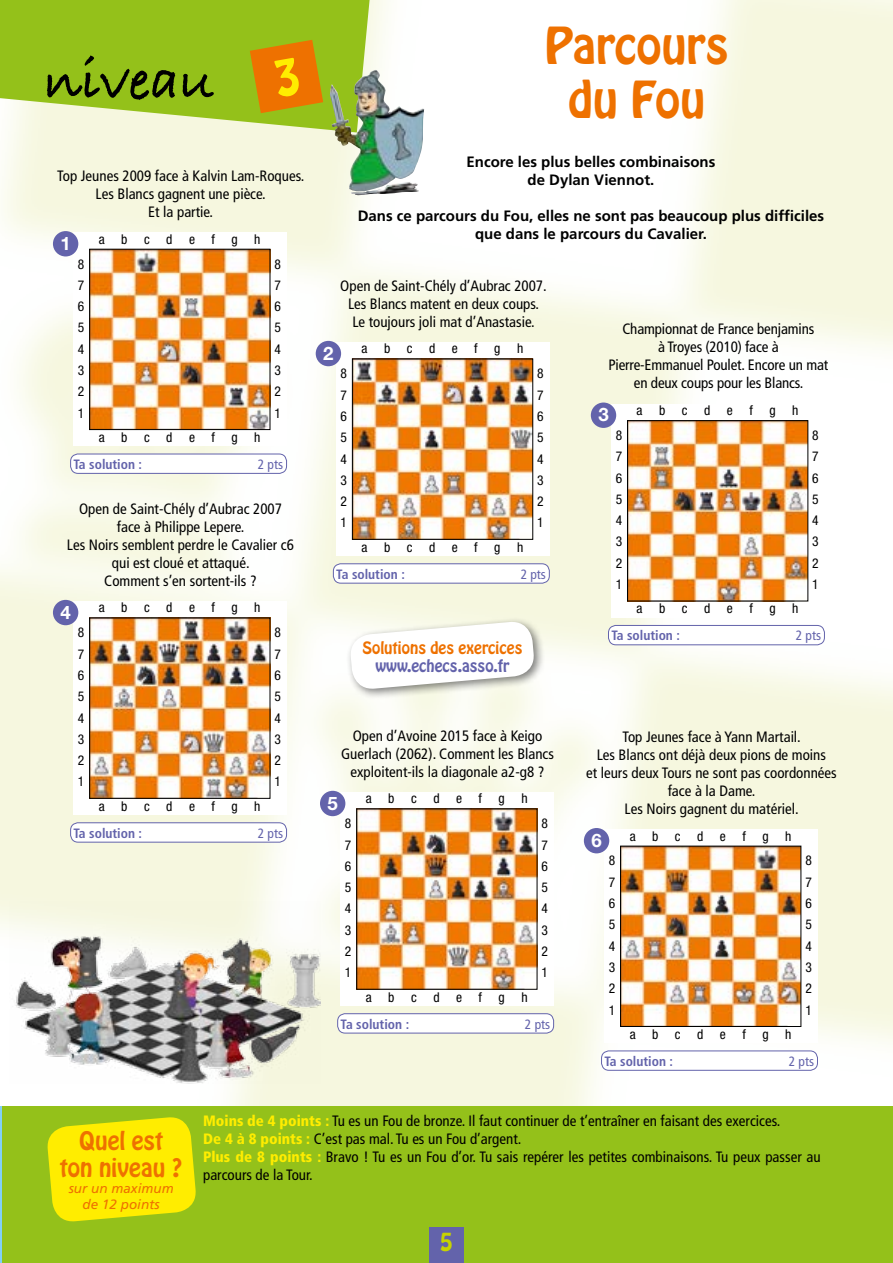
<style>
.page{position:relative;width:893px;height:1263px;background:#fff}
.page>*{position:absolute;margin:0;border:0;box-sizing:border-box;transform-origin:0 0}
.t1{font:57px "Bradley Hand ITCTT Bold";color:#000}
.t2{font:45px/54px "Hobo Std";color:#ee7100;text-align:center}
.t3{font:22.5px/27px "Hobo Std";color:#ee7100;text-align:center}
.t4{font:22.5px "Hobo Std";color:#c7d300}
.t5{font:700 18.6px "Helvetica Neue LT Std";color:#fff}
.t6{font:condensed 15px/18px "Frutiger";color:#000;text-align:center}
.t7{font:700 15px/18px "Frutiger";color:#000;text-align:center}
.t8{font:15px "Hobo Std";color:#ee7100}
.t9{font:15px "Hobo Std";color:#6363ab}
.t10{font:condensed 13.5px/21.3px "Helvetica Neue LT Std";color:#000;text-align:justify}
.t11{font:700 condensed 13.5px "Frutiger";color:#6363ab}
.t12{font:condensed 13.5px "Frutiger";color:#6363ab}
.t13{font:italic 13.5px/16.2px "Frutiger";color:#ee7100;text-align:center}
.s1{font-weight:900;color:#ffed00}
</style>
<div class="page">
<img style="left:0;top:0;width:893px;height:1107px">
<svg style="left:0;top:0;width:370px;height:132px;background:#a2c937"></svg>
<div style="left:336px;top:342px;width:213px;height:214px;background:#fff"></div>
<img style="left:354px;top:361px;width:177px;height:177px">
<div style="left:352px;top:359px;width:181px;height:181px;border:1px solid #000"></div>
<div style="left:316px;top:341px;width:25px;height:25px;background:#6363ab;border-radius:50%"></div>
<div style="left:333px;top:564px;width:216px;height:19px;background:#fff;border-radius:7px"></div>
<div style="left:333px;top:564px;width:216px;height:19px;border:1px solid #6363ab;border-radius:7px"></div>
<div style="left:73px;top:232px;width:214px;height:214px;background:#fff"></div>
<img style="left:91px;top:251px;width:177px;height:177px">
<div style="left:89px;top:249px;width:181px;height:181px;border:1px solid #000"></div>
<div style="left:53px;top:231px;width:25px;height:25px;background:#6363ab;border-radius:50%"></div>
<div style="left:71px;top:454px;width:216px;height:19px;background:#fff;border-radius:7px"></div>
<div style="left:70px;top:454px;width:217px;height:20px;border:1px solid #6363ab;border-radius:7px"></div>
<div style="left:73px;top:601px;width:214px;height:214px;background:#fff"></div>
<img style="left:91px;top:620px;width:177px;height:177px">
<div style="left:89px;top:618px;width:181px;height:181px;border:1px solid #000"></div>
<div style="left:53px;top:600px;width:25px;height:25px;background:#6363ab;border-radius:50%"></div>
<div style="left:71px;top:823px;width:216px;height:19px;background:#fff;border-radius:7px"></div>
<div style="left:70px;top:822px;width:217px;height:20px;border:1px solid #6363ab;border-radius:7px"></div>
<div style="left:340px;top:792px;width:214px;height:214px;background:#fff"></div>
<img style="left:358px;top:811px;width:177px;height:176px">
<div style="left:320px;top:791px;width:25px;height:25px;background:#6363ab;border-radius:50%"></div>
<div style="left:338px;top:1014px;width:216px;height:19px;background:#fff;border-radius:7px"></div>
<div style="left:337px;top:1013px;width:217px;height:20px;border:1px solid #6363ab;border-radius:7px"></div>
<div style="left:611px;top:404px;width:214px;height:214px;background:#fff"></div>
<img style="left:629px;top:422px;width:177px;height:177px">
<div style="left:627px;top:420px;width:181px;height:181px;border:1px solid #000"></div>
<div style="left:591px;top:402px;width:25px;height:26px;background:#6363ab;border-radius:50%"></div>
<div style="left:608px;top:625px;width:216px;height:20px;background:#fff;border-radius:7px"></div>
<div style="left:608px;top:625px;width:217px;height:20px;border:1px solid #6363ab;border-radius:7px"></div>
<div style="left:0;top:1107px;width:893px;height:156px;background:#94c11a"></div>
<svg style="left:47px;top:1117px;width:149px;height:105px;background:#efe603"></svg>
<div style="left:345px;top:617px;width:200px;height:82px;background:#000;opacity:.5"></div>
<svg style="left:349px;top:620px;width:186px;height:70px"></svg>
<div style="left:429px;top:1227px;width:34px;height:36px;background:#6363ab"></div>
<div style="left:604px;top:829px;width:214px;height:214px;background:#fff"></div>
<img style="left:622px;top:848px;width:177px;height:177px">
<div style="left:620px;top:846px;width:181px;height:181px;border:1px solid #000"></div>
<div style="left:584px;top:828px;width:25px;height:25px;background:#6363ab;border-radius:50%"></div>
<div style="left:601px;top:1051px;width:216px;height:19px;background:#fff;border-radius:7px"></div>
<div style="left:601px;top:1051px;width:217px;height:19px;border:1px solid #6363ab;border-radius:7px"></div>
<hr style="left:0;top:1107px;width:1px;height:156px;background:#82d0f5">
<img style="left:330px;top:70px;width:94px;height:125px">
<img style="left:10px;top:902px;width:310px;height:181px">
<svg style="left:250px;top:40px;width:73px;height:73px;background:#d78406"></svg>
<h1 class="t1" style="left:44px;top:48px;width:173px">niveau</h1>
<p class="t6" style="left:57px;top:167px;width:249px">Top Jeunes 2009 face à Kalvin Lam-Roques.<br>Les Blancs gagnent une pièce.<br>Et la partie.</p>
<p class="t5" style="left:60px;top:232px;width:12px">1</p>
<p class="t10" style="left:99px;top:228px;width:163px">a b c d e f g h</p>
<p class="t10" style="left:78px;top:253px;width:8px">8<br>7<br>6<br>5<br>4<br>3<br>2<br>1</p>
<p class="t10" style="left:274px;top:253px;width:8px">8<br>7<br>6<br>5<br>4<br>3<br>2<br>1</p>
<p class="t10" style="left:99px;top:426px;width:163px">a b c d e f g h</p>
<p class="t11" style="left:73px;top:456px;width:70px">Ta solution :</p>
<p class="t12" style="left:258px;top:456px;width:27px">2 pts</p>
<p class="t6" style="left:67px;top:500px;width:229px">Open de Saint-Chély d’Aubrac 2007 face à Philippe Lepere.<br>Les Noirs semblent perdre le Cavalier c6 qui est cloué et attaqué.<br>Comment s’en sortent-ils ?</p>
<p class="t5" style="left:60px;top:600px;width:12px">4</p>
<p class="t10" style="left:99px;top:597px;width:163px">a b c d e f g h</p>
<p class="t10" style="left:78px;top:622px;width:8px">8<br>7<br>6<br>5<br>4<br>3<br>2<br>1</p>
<p class="t10" style="left:274px;top:622px;width:8px">8<br>7<br>6<br>5<br>4<br>3<br>2<br>1</p>
<p class="t10" style="left:99px;top:795px;width:163px">a b c d e f g h</p>
<p class="t11" style="left:73px;top:825px;width:70px">Ta solution :</p>
<p class="t12" style="left:258px;top:825px;width:27px">2 pts</p>
<h2 class="t2" style="left:545px;top:19px;width:186px">Parcours du Fou</h2>
<p class="t7" style="left:466px;top:153px;width:250px">Encore les plus belles combinaisons de Dylan Viennot.</p>
<p class="t7" style="left:358px;top:207px;width:468px">Dans ce parcours du Fou, elles ne sont pas beaucoup plus difficiles que dans le parcours du Cavalier.</p>
<p class="t6" style="left:340px;top:277px;width:208px">Open de Saint-Chély d’Aubrac 2007.<br>Les Blancs matent en deux coups.<br>Le toujours joli mat d’Anastasie.</p>
<p class="t5" style="left:323px;top:341px;width:12px">2</p>
<p class="t10" style="left:362px;top:338px;width:163px">a b c d e f g h</p>
<p class="t10" style="left:341px;top:363px;width:8px">8<br>7<br>6<br>5<br>4<br>3<br>2<br>1</p>
<p class="t10" style="left:537px;top:363px;width:8px">8<br>7<br>6<br>5<br>4<br>3<br>2<br>1</p>
<p class="t10" style="left:362px;top:536px;width:163px">a b c d e f g h</p>
<p class="t11" style="left:336px;top:566px;width:70px">Ta solution :</p>
<p class="t12" style="left:521px;top:566px;width:27px">2 pts</p>
<p class="t8" style="left:362px;top:637px;width:162px">Solutions des exercices</p>
<p class="t9" style="left:375px;top:655px;width:136px">www.echecs.asso.fr</p>
<p class="t6" style="left:341px;top:726px;width:214px">Open d’Avoine 2015 face à Keigo<br>Guerlach (2062). Comment les Blancs exploitent-ils la diagonale a2-g8 ?</p>
<p class="t5" style="left:328px;top:791px;width:12px">5</p>
<p class="t10" style="left:366px;top:788px;width:163px">a b c d e f g h</p>
<p class="t10" style="left:345px;top:813px;width:8px">8<br>7<br>6<br>5<br>4<br>3<br>2<br>1</p>
<p class="t10" style="left:541px;top:813px;width:8px">8<br>7<br>6<br>5<br>4<br>3<br>2<br>1</p>
<p class="t10" style="left:366px;top:986px;width:163px">a b c d e f g h</p>
<p class="t11" style="left:341px;top:1016px;width:70px">Ta solution :</p>
<p class="t12" style="left:525px;top:1016px;width:27px">2 pts</p>
<p class="t6" style="left:608px;top:320px;width:221px">Championnat de France benjamins<br>à Troyes (2010) face à<br>Pierre-Emmanuel Poulet. Encore un mat en deux coups pour les Blancs.</p>
<p class="t5" style="left:598px;top:403px;width:12px">3</p>
<p class="t10" style="left:637px;top:399px;width:163px">a b c d e f g h</p>
<p class="t10" style="left:616px;top:424px;width:8px">8<br>7<br>6<br>5<br>4<br>3<br>2<br>1</p>
<p class="t10" style="left:812px;top:424px;width:8px">8<br>7<br>6<br>5<br>4<br>3<br>2<br>1</p>
<p class="t10" style="left:637px;top:598px;width:163px">a b c d e f g h</p>
<p class="t11" style="left:611px;top:628px;width:70px">Ta solution :</p>
<p class="t12" style="left:796px;top:628px;width:27px">2 pts</p>
<p class="t6" style="left:586px;top:728px;width:252px">Top Jeunes face à Yann Martail.<br>Les Blancs ont déjà deux pions de moins<br>et leurs deux Tours ne sont pas coordonnées face à la Dame.<br>Les Noirs gagnent du matériel.</p>
<p class="t5" style="left:591px;top:829px;width:12px">6</p>
<p class="t10" style="left:630px;top:825px;width:163px">a b c d e f g h</p>
<p class="t10" style="left:609px;top:850px;width:8px">8<br>7<br>6<br>5<br>4<br>3<br>2<br>1</p>
<p class="t10" style="left:805px;top:850px;width:8px">8<br>7<br>6<br>5<br>4<br>3<br>2<br>1</p>
<p class="t10" style="left:630px;top:1023px;width:163px">a b c d e f g h</p>
<p class="t11" style="left:604px;top:1053px;width:70px">Ta solution :</p>
<p class="t12" style="left:789px;top:1053px;width:27px">2 pts</p>
<h3 class="t3" style="left:60px;top:1128px;width:124px">Quel est ton niveau ?</h3>
<p class="t13" style="left:69px;top:1180px;width:107px">sur un maximum de 12 points</p>
<p class="t6" style="left:203px;top:1112px;width:619px;text-align:left"><span class="s1">Moins de 4 points :</span> Tu es un Fou de bronze. Il faut continuer de t’entraîner en faisant des exercices.<br><span class="s1">De 4 à 8 points :</span> C’est pas mal. Tu es un Fou d’argent.<br><span class="s1">Plus de 8 points :</span> Bravo ! Tu es un Fou d’or. Tu sais repérer les petites combinaisons. Tu peux passer au parcours de la Tour.</p>
<h3 class="t4" style="left:440px;top:1226px;width:15px">5</h3>
</div>
